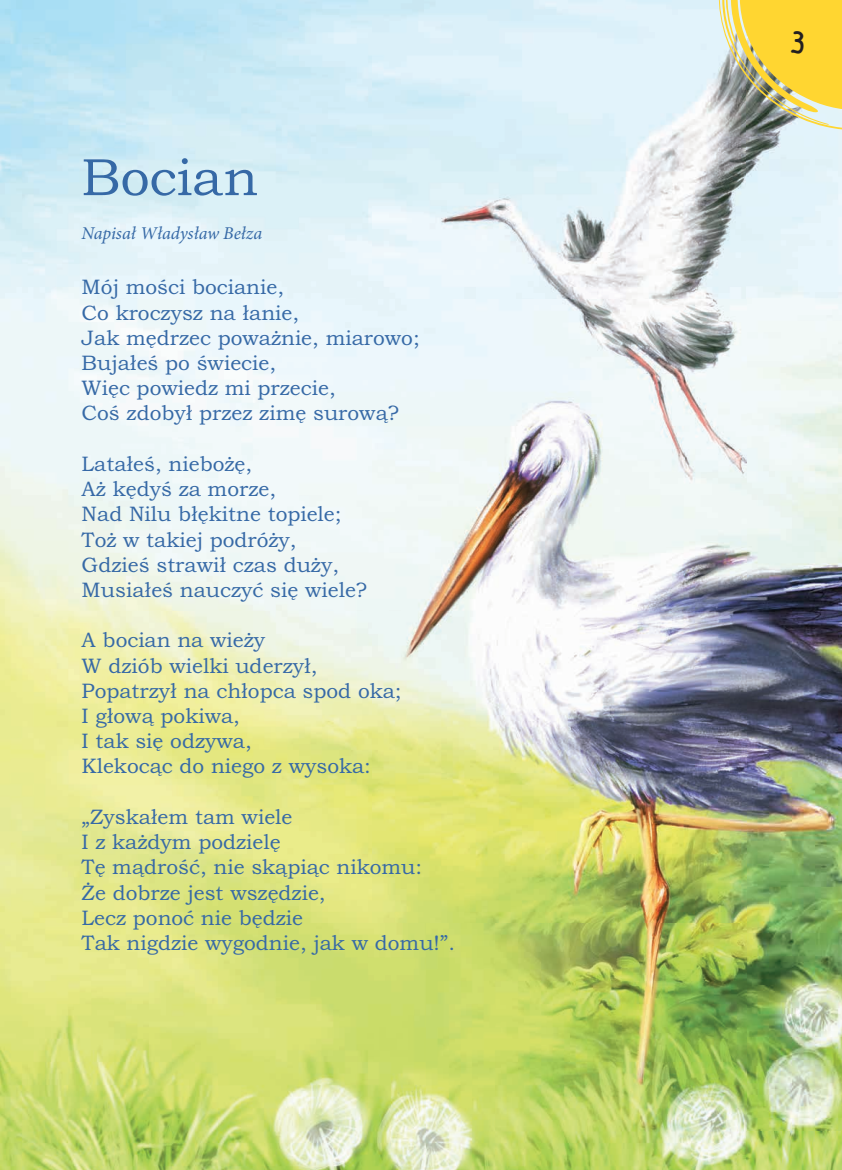
<style>
.page{position:relative;width:842px;height:1170px;background:#fff}
.page>*{position:absolute;margin:0;border:0;box-sizing:border-box;transform-origin:0 0}
.t1{font:52.5px "Bookman Old Style";color:#3669a6}
.t2{font:31.5px "Kids";color:#231f20}
.t3{font:21px/25.2px "Bookman Old Style";color:#3669a6}
.t4{font:italic 18px "Minion Pro";color:#3669a6}
</style>
<div class="page">
<img style="left:0;top:0;width:842px;height:1169px">
<svg style="left:714px;top:0;width:128px;height:130px;background:#dcc96a"></svg>
<h1 class="t1" style="left:82px;top:157px;width:178px">Bocian</h1>
<p class="t4" style="left:82px;top:221px;width:182px">Napisał Władysław Bełza</p>
<p class="t3" style="left:82px;top:276px;width:340px">Mój mości bocianie,<br>Co kroczysz na łanie,<br>Jak mędrzec poważnie, miarowo;<br>Bujałeś po świecie,<br>Więc powiedz mi przecie,<br>Coś zdobył przez zimę surową?</p>
<p class="t3" style="left:82px;top:453px;width:287px">Latałeś, niebożę,<br>Aż kędyś za morze,<br>Nad Nilu błękitne topiele;<br>Toż w takiej podróży,<br>Gdzieś strawił czas duży,<br>Musiałeś nauczyć się wiele?</p>
<p class="t3" style="left:82px;top:629px;width:322px">A bocian na wieży<br>W dziób wielki uderzył,<br>Popatrzył na chłopca spod oka;<br>I głową pokiwa,<br>I tak się odzywa,<br>Klekocąc do niego z wysoka:</p>
<p class="t3" style="left:82px;top:806px;width:375px">„Zyskałem tam wiele<br>I z każdym podzielę<br>Tę mądrość, nie skąpiąc nikomu:<br>Że dobrze jest wszędzie,<br>Lecz ponoć nie będzie<br>Tak nigdzie wygodnie, jak w domu!”.</p>
<h2 class="t2" style="left:790px;top:22px;width:17px">3</h2>
</div>
